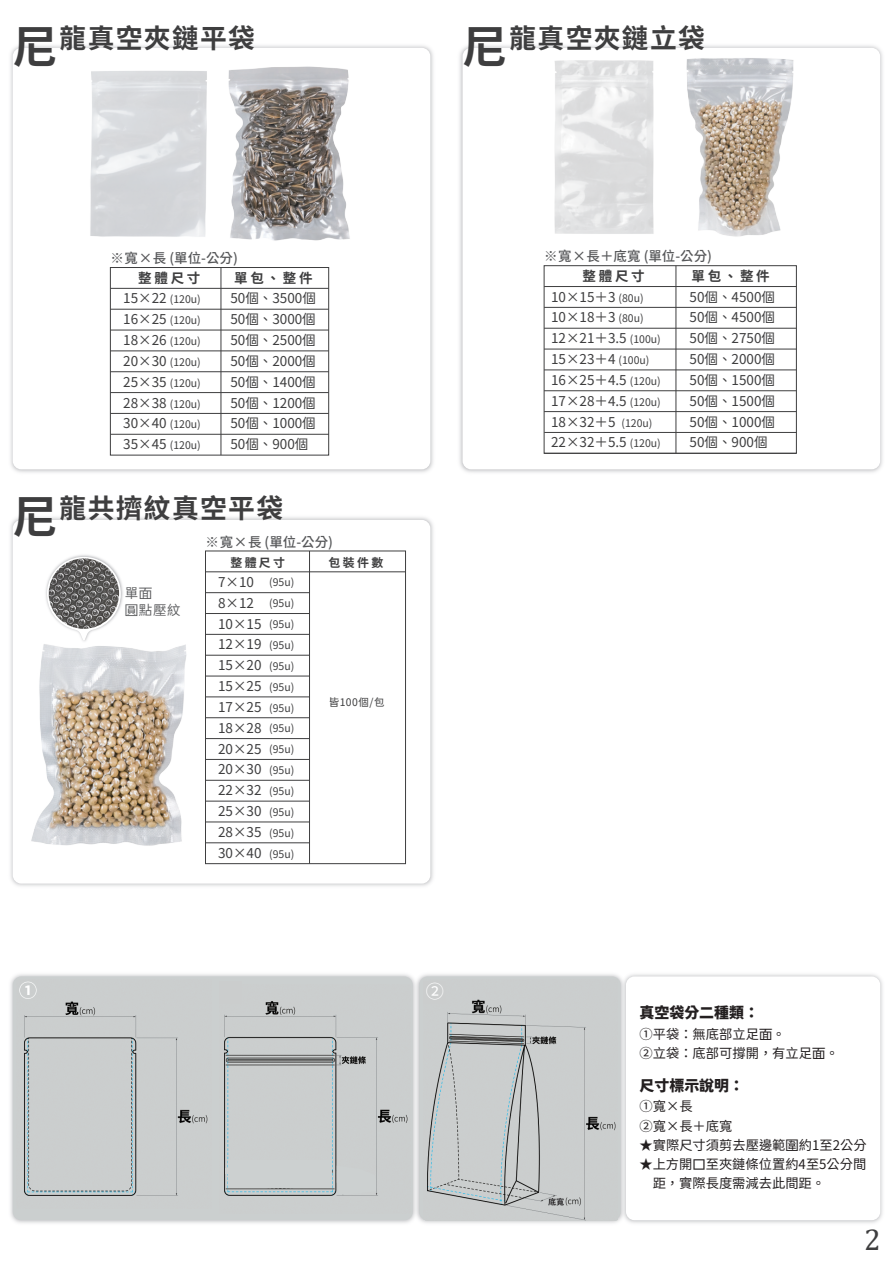
<style>
.page{position:relative;width:893px;height:1263px;background:#fff}
.page>*{position:absolute;margin:0;border:0;box-sizing:border-box;transform-origin:0 0}
.t1{font:30px "Cambria";color:#3e3e3f}
.t2{font:700 26.7px "Swei Sans CJ Ktc";letter-spacing:.05em;color:#3e3e3f}
.t3{font:18.15px "Swei Sans CJ Ktc";color:#fff}
.t4{font:900 15px "Swei Sans CJ Ktc";color:#231f20}
.t5{font:13.5px/20.9px "Swei Sans CJ Ktc";color:#3e3e3f;text-align:justify}
.t6{font:500 13.5px/20.1px "Swei Sans CJ Ktc";color:#57585a}
.t7{font:700 13.5px "Swei Sans CJ Ktc";letter-spacing:.2em;color:#3e3e3f}
.t8{font:600 13.5px/16.2px "Swei Sans CJ Ktc";letter-spacing:.05em;color:#57585a}
.t9{font:13.2px/19.2px "Swei Sans CJ Ktc";color:#231f20}
.t10{font:700 11.85px "Swei Sans CJ Ktc";letter-spacing:.2em;color:#3e3e3f}
.t11{font:10.5px/20.9px "Swei Sans CJ Ktc";color:#3e3e3f;text-align:justify}
.t12{font:10.35px "Swei Sans CJ Ktc";letter-spacing:.05em;color:#3e3e3f}
.s1{font-size:44.55px}
.s2{font-weight:700;color:#3e3e3f}
.s3{font-size:10.5px}
.s4{font-size:13.5px}
</style>
<div class="page">
<img style="left:10px;top:517px;width:423px;height:369px">
<div style="left:13px;top:520px;width:417px;height:363px;background:#fff;border-radius:9px"></div>
<img style="left:10px;top:45px;width:423px;height:428px">
<div style="left:13px;top:48px;width:417px;height:421px;background:#fff;border-radius:9px"></div>
<img style="left:459px;top:45px;width:424px;height:428px">
<div style="left:463px;top:48px;width:417px;height:421px;background:#fff;border-radius:9px"></div>
<img style="left:627px;top:974px;width:256px;height:249px">
<div style="left:626px;top:976px;width:254px;height:244px;background:#fff;border-radius:9px"></div>
<img style="left:420px;top:974px;width:207px;height:249px">
<div style="left:419px;top:976px;width:202px;height:244px;background:#cbcfcf;border-radius:9px"></div>
<img style="left:10px;top:974px;width:410px;height:249px">
<div style="left:13px;top:976px;width:400px;height:244px;background:#cbcfcf;border-radius:9px"></div>
<img style="left:19px;top:981px;width:189px;height:215px">
<img style="left:224px;top:1001px;width:184px;height:195px">
<div style="left:228px;top:1161px;width:104px;height:27px;background:#ccd0d0"></div>
<div style="left:219px;top:981px;width:23px;height:22px;background:#cbcdcd"></div>
<img style="left:423px;top:999px;width:195px;height:221px">
<div style="left:423px;top:981px;width:22px;height:22px;background:#cbcdcd"></div>
<img style="left:90px;top:71px;width:117px;height:166px">
<img style="left:228px;top:66px;width:122px;height:175px">
<img style="left:554px;top:60px;width:100px;height:174px">
<img style="left:686px;top:58px;width:108px;height:179px">
<img style="left:31px;top:644px;width:156px;height:202px">
<img style="left:43px;top:582px;width:82px;height:63px">
<svg style="left:45px;top:555px;width:76px;height:86px"></svg>
<img style="left:49px;top:558px;width:70px;height:71px;border-radius:35px">
<svg style="left:226px;top:1168px;width:2px;height:6px"></svg>
<svg style="left:333px;top:1165px;width:43px;height:30px"></svg>
<div style="left:110px;top:267px;width:219px;height:188px;border:1px solid #3e3e3f"></div>
<hr style="left:110px;top:288px;width:219px;height:1px;background:#3e3e3f">
<hr style="left:110px;top:309px;width:219px;height:1px;background:#3e3e3f">
<hr style="left:110px;top:330px;width:219px;height:1px;background:#3e3e3f">
<hr style="left:110px;top:350px;width:219px;height:1px;background:#3e3e3f">
<hr style="left:110px;top:371px;width:219px;height:1px;background:#3e3e3f">
<hr style="left:110px;top:413px;width:219px;height:1px;background:#3e3e3f">
<hr style="left:110px;top:392px;width:219px;height:1px;background:#3e3e3f">
<hr style="left:111px;top:434px;width:218px;height:1px;background:#3e3e3f">
<hr style="left:221px;top:267px;width:1px;height:188px;background:#3e3e3f">
<div style="left:205px;top:551px;width:201px;height:313px;border:1px solid #3e3e3f"></div>
<hr style="left:205px;top:571px;width:200px;height:1px;background:#3e3e3f">
<hr style="left:205px;top:592px;width:104px;height:1px;background:#3e3e3f">
<hr style="left:205px;top:613px;width:104px;height:1px;background:#3e3e3f">
<hr style="left:205px;top:634px;width:104px;height:1px;background:#3e3e3f">
<hr style="left:205px;top:655px;width:104px;height:1px;background:#3e3e3f">
<hr style="left:205px;top:696px;width:104px;height:1px;background:#3e3e3f">
<hr style="left:205px;top:676px;width:104px;height:1px;background:#3e3e3f">
<hr style="left:206px;top:717px;width:103px;height:1px;background:#3e3e3f">
<hr style="left:205px;top:759px;width:104px;height:1px;background:#3e3e3f">
<hr style="left:205px;top:738px;width:104px;height:1px;background:#3e3e3f">
<hr style="left:205px;top:780px;width:104px;height:1px;background:#3e3e3f">
<hr style="left:205px;top:801px;width:104px;height:1px;background:#3e3e3f">
<hr style="left:205px;top:842px;width:104px;height:1px;background:#3e3e3f">
<hr style="left:205px;top:821px;width:104px;height:1px;background:#3e3e3f">
<hr style="left:309px;top:551px;width:1px;height:313px;background:#3e3e3f">
<div style="left:544px;top:265px;width:253px;height:189px;border:1px solid #3e3e3f"></div>
<hr style="left:544px;top:286px;width:252px;height:1px;background:#3e3e3f">
<hr style="left:544px;top:307px;width:252px;height:1px;background:#3e3e3f">
<hr style="left:544px;top:328px;width:252px;height:1px;background:#3e3e3f">
<hr style="left:544px;top:349px;width:252px;height:1px;background:#3e3e3f">
<hr style="left:544px;top:369px;width:252px;height:1px;background:#3e3e3f">
<hr style="left:544px;top:411px;width:252px;height:1px;background:#3e3e3f">
<hr style="left:544px;top:390px;width:252px;height:1px;background:#3e3e3f">
<hr style="left:544px;top:432px;width:253px;height:1px;background:#3e3e3f">
<hr style="left:544px;top:453px;width:252px;height:1px;background:#3e3e3f">
<hr style="left:676px;top:266px;width:1px;height:187px;background:#3e3e3f">
<p class="t2" style="left:13px;top:23px;width:244px"><span class="s1">尼</span>龍真空夾鏈平袋</p>
<p class="t2" style="left:463px;top:23px;width:244px"><span class="s1">尼</span>龍真空夾鏈立袋</p>
<p class="t6" style="left:138px;top:248px;width:101px;text-indent:-28px">※寬×長 (單位-公分)<span class="s2">整體尺寸</span></p>
<p class="t7" style="left:234px;top:271px;width:80px">單包、整件</p>
<p class="t6" style="left:583px;top:247px;width:131px;text-indent:-39px">※寬×長＋底寬 (單位-公分)<span class="s2">整體尺寸</span></p>
<p class="t7" style="left:691px;top:269px;width:80px">單包、整件</p>
<p class="t5" style="left:230px;top:288px;width:87px">50個、3500個</p>
<p class="t5" style="left:690px;top:286px;width:87px">50個、4500個</p>
<p class="t5" style="left:551px;top:307px;width:94px">10×18＋3 <span class="s3">(80u)</span></p>
<p class="t5" style="left:690px;top:307px;width:87px">50個、4500個</p>
<p class="t5" style="left:551px;top:328px;width:111px">12×21＋3.5 <span class="s3">(100u)</span></p>
<p class="t5" style="left:690px;top:328px;width:87px">50個、2750個</p>
<p class="t5" style="left:551px;top:349px;width:100px">15×23＋4 <span class="s3">(100u)</span></p>
<p class="t5" style="left:690px;top:349px;width:87px">50個、2000個</p>
<p class="t5" style="left:551px;top:370px;width:111px">16×25＋4.5 <span class="s3">(120u)</span></p>
<p class="t5" style="left:690px;top:370px;width:87px">50個、1500個</p>
<p class="t5" style="left:551px;top:391px;width:111px">17×28＋4.5 <span class="s3">(120u)</span></p>
<p class="t5" style="left:690px;top:391px;width:87px">50個、1500個</p>
<p class="t5" style="left:551px;top:411px;width:103px">18×32＋5 <span class="s3">(120u)</span></p>
<p class="t5" style="left:690px;top:411px;width:87px">50個、1000個</p>
<p class="t5" style="left:551px;top:432px;width:111px">22×32＋5.5 <span class="s3">(120u)</span></p>
<p class="t5" style="left:690px;top:432px;width:79px">50個、900個</p>
<p class="t11" style="left:123px;top:289px;width:79px"><span class="s4">15×22</span> (120u)</p>
<p class="t5" style="left:551px;top:286px;width:94px">10×15＋3 <span class="s3">(80u)</span></p>
<p class="t11" style="left:123px;top:310px;width:79px"><span class="s4">16×25</span> (120u)<br><span class="s4">18×26</span> (120u)<br><span class="s4">20×30</span> (120u)<br><span class="s4">25×35</span> (120u)<br><span class="s4">28×38</span> (120u)<br><span class="s4">30×40</span> (120u)<br><span class="s4">35×45</span> (120u)</p>
<p class="t5" style="left:230px;top:309px;width:87px">50個、3000個50個、2500個50個、2000個50個、1400個50個、1200個50個、1000個50個、900個</p>
<p class="t2" style="left:13px;top:493px;width:272px"><span class="s1">尼</span>龍共擠紋真空平袋</p>
<p class="t6" style="left:205px;top:532px;width:129px">※寬×長 (單位-公分)</p>
<p class="t8" style="left:125px;top:586px;width:58px">單面<br>圓點壓紋</p>
<p class="t10" style="left:230px;top:556px;width:56px">整體尺寸</p>
<p class="t10" style="left:328px;top:556px;width:56px">包裝件數</p>
<p class="t5" style="left:218px;top:572px;width:45px;text-align:left">7×10<br>8×12<br>10×15<br>12×19<br>15×20<br>15×25<br>17×25<br>18×28<br>20×25<br>20×30<br>22×32<br>25×30<br>28×35<br>30×40</p>
<p class="t11" style="left:269px;top:572px;width:27px">(95u) (95u) (95u) (95u) (95u) (95u) (95u) (95u) (95u) (95u) (95u) (95u) (95u) (95u)</p>
<p class="t12" style="left:329px;top:697px;width:57px">皆100個/包</p>
<p class="t3" style="left:426px;top:981px;width:20px">②</p>
<p class="t4" style="left:640px;top:1004px;width:121px">真空袋分二種類：</p>
<p class="t9" style="left:640px;top:1025px;width:201px">①平袋：無底部立足面。<br>②立袋：底部可撐開，有立足面。</p>
<p class="t4" style="left:640px;top:1077px;width:106px">尺寸標示說明：</p>
<p class="t9" style="left:640px;top:1097px;width:94px">①寬×長<br>②寬×長＋底寬</p>
<p class="t9" style="left:640px;top:1135px;width:229px">★實際尺寸須剪去壓邊範圍約1至2公分</p>
<p class="t9" style="left:653px;top:1155px;width:215px;text-indent:-13px">★上方開口至夾鏈條位置約4至5公分間距，實際長度需減去此間距。</p>
<p class="t1" style="left:864px;top:1222px;width:18px">2</p>
</div>
